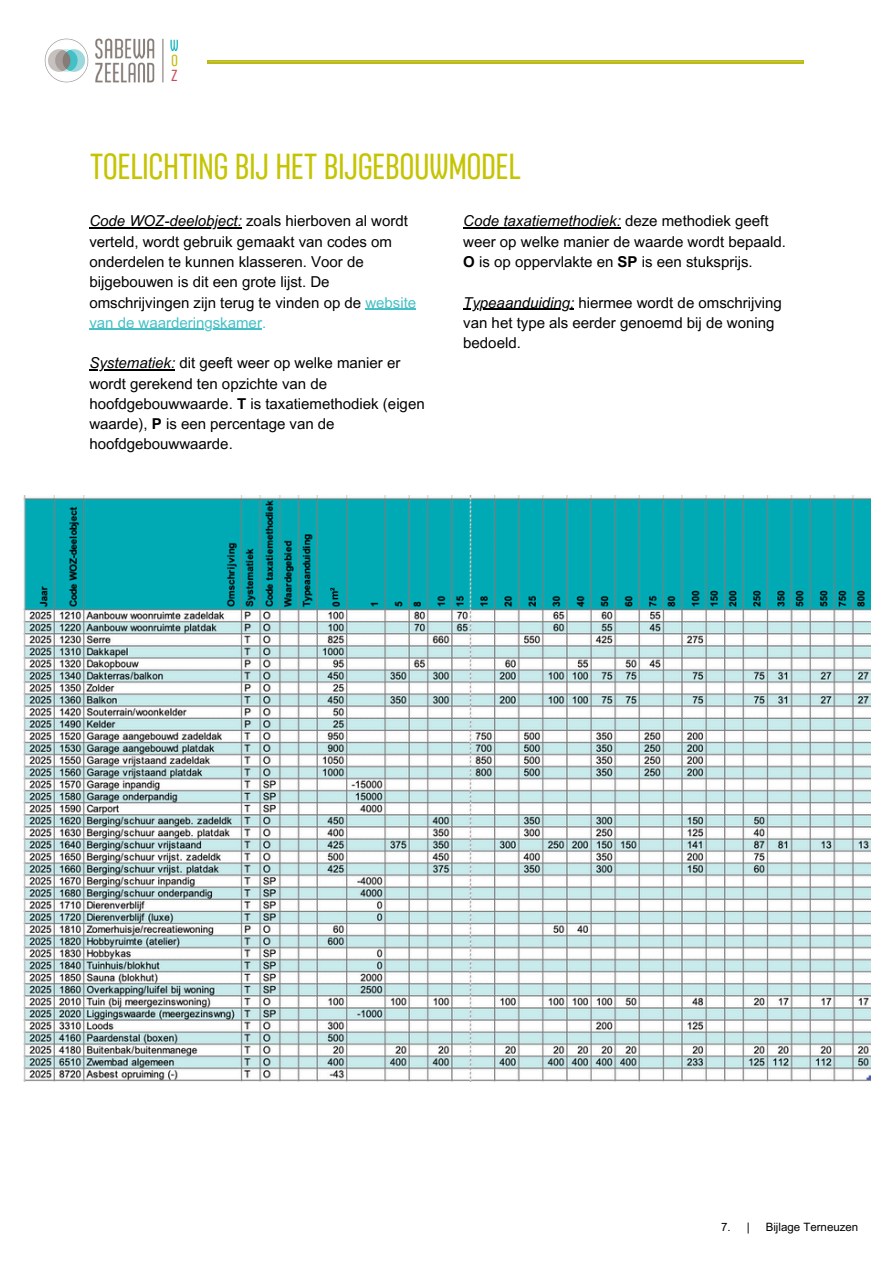
<style>
.page{position:relative;width:894px;height:1264px;background:#fff}
.page>*{position:absolute;margin:0;border:0;box-sizing:border-box;transform-origin:0 0}
.t1{font:300 36px "Sango";letter-spacing:-.035em;color:#c5c402}
.t2{font:300 15.9px/15.3px "Sango";color:#00aeb8;text-align:justify}
.t3{font:15px/20.2px "Arial MT Pro";color:#000}
.t4{font:15px "Arial MT Pro";color:#45c0c6}
.t5{font:11.55px "Arial MT Pro";color:#000}
.t6{font:700 10.5px "Arial MT Pro";color:#000}
.s1{color:#bdbc05}
.s2{color:#c9485c}
.s3{font-style:italic}
.s4{color:#45c0c6}
.s5{font-weight:700}
</style>
<div class="page">
<svg style="left:207px;top:61px;width:596px;height:3px;background:#bebd26"></svg>
<img style="left:44px;top:38px;width:111px;height:45px">
<hr style="left:162px;top:39px;width:1px;height:43px;background:#867e7c">
<img style="left:24px;top:495px;width:846px;height:585px">
<hr style="left:89px;top:227px;width:153px;height:2px;background:#000">
<hr style="left:365px;top:308px;width:51px;height:2px;background:#45c0c6">
<hr style="left:89px;top:329px;width:173px;height:1px;background:#45c0c6">
<hr style="left:89px;top:369px;width:86px;height:1px;background:#000">
<hr style="left:463px;top:227px;width:157px;height:2px;background:#000">
<hr style="left:463px;top:308px;width:111px;height:2px;background:#000">
<p class="t2" style="left:170px;top:39px;width:11px">W <span class="s1">O </span><span class="s2">Z</span></p>
<h2 class="t1" style="left:89px;top:152px;width:433px">TOELICHTING BIJ HET BIJGEBOUWMODEL</h2>
<p class="t3" style="left:89px;top:213px;width:328px"><span class="s3">Code WOZ-deelobject:</span> zoals hierboven al wordt verteld, wordt gebruik gemaakt van codes om onderdelen te kunnen klasseren. Voor de bijgebouwen is dit een grote lijst. De omschrijvingen zijn terug te vinden op de <span class="s4">website</span></p>
<p class="t4" style="left:89px;top:317px;width:178px">van de waarderingskamer.</p>
<h1 class="t3" style="left:89px;top:355px;width:337px"><span class="s3">Systematiek:</span> dit geeft weer op welke manier er wordt gerekend ten opzichte van de hoofdgebouwwaarde. <span class="s5">T</span> is taxatiemethodiek (eigen waarde), <span class="s5">P</span> is een percentage van de hoofdgebouwwaarde.</h1>
<h3 class="t3" style="left:463px;top:213px;width:324px"><span class="s3">Code taxatiemethodiek:</span> deze methodiek geeft weer op welke manier de waarde wordt bepaald.<br><span class="s5">O</span> is op oppervlakte en <span class="s5">SP</span> is een stuksprijs.</h3>
<h3 class="t3" style="left:463px;top:294px;width:320px"><span class="s3">Typeaanduiding:</span> hiermee wordt de omschrijving van het type als eerder genoemd bij de woning bedoeld.</h3>
<h3 class="t6" style="left:330px;top:600px;width:14px;rotate:-90deg">m²</h3>
<h3 class="t5" style="left:721px;top:1222px;width:30px">7. |</h3>
<h3 class="t5" style="left:765px;top:1222px;width:94px">Bijlage Terneuzen</h3>
</div>
